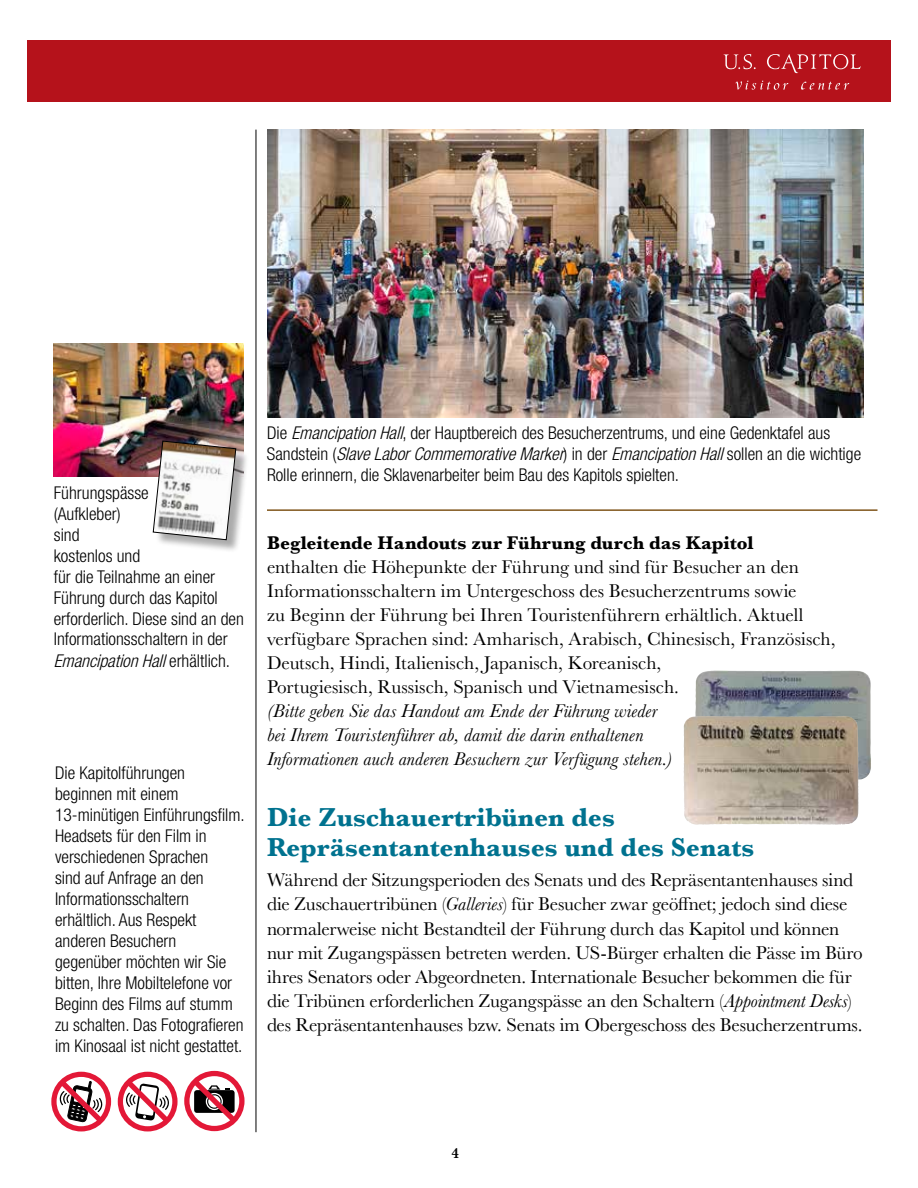
<style>
.page{position:relative;width:918px;height:1188px;background:#fff}
.page>*{position:absolute;margin:0;border:0;box-sizing:border-box;transform-origin:0 0}
.t1{font:700 27px/30px "Baskerville";color:#00728f}
.t2{font:19.2px/24px "Baskerville";letter-spacing:-.005em;color:#000}
.t3{font:italic 19.2px/24px "Baskerville";letter-spacing:.01em;color:#000}
.t4{font:700 19.2px "Baskerville";color:#000}
.t5{font:300 condensed 17.7px/21px "Helvetica Neue LT Std";color:#000}
.t6{font:600 15px "Baskerville";color:#000}
.s1{font-style:italic}
</style>
<div class="page">
<div style="left:27px;top:40px;width:863px;height:62px;background:#b5121b"></div>
<svg style="left:724px;top:54px;width:137px;height:36px"></svg>
<hr style="left:256px;top:130px;width:1px;height:1002px;background:#000">
<hr style="left:267px;top:509px;width:611px;height:2px;background:#80561b">
<img style="left:267px;top:130px;width:597px;height:288px">
<img style="left:54px;top:343px;width:190px;height:134px">
<div style="left:155px;top:443px;width:94px;height:110px;background:#000;opacity:.33"></div>
<svg style="left:153px;top:440px;width:83px;height:100px"></svg>
<img style="left:695px;top:670px;width:176px;height:110px">
<img style="left:683px;top:716px;width:176px;height:109px">
<svg style="left:51px;top:1072px;width:60px;height:59px"></svg>
<svg style="left:118px;top:1072px;width:60px;height:59px"></svg>
<svg style="left:184px;top:1071px;width:61px;height:60px"></svg>
<p class="t5" style="left:54px;top:482px;width:192px">Führungspässe<br>(Aufkleber)<br>sind<br>kostenlos und<br>für die Teilnahme an einer<br>Führung durch das Kapitol erforderlich. Diese sind an den<br>Informationsschaltern in der<br><span class="s1">EmancipationHall</span>e r h ä l t l i c h .</p>
<p class="t5" style="left:55px;top:762px;width:191px">Die Kapitolführungen beginnen mit einem<br>13-minütigen Einführungsfilm.<br>Headsets für den Film in verschiedenen Sprachen<br>sind auf Anfrage an den<br>Informationsschaltern erhältlich. Aus Respekt anderen Besuchern gegenüber möchten wir Sie bitten, Ihre Mobiltelefone vor<br>Beginn des Films auf stumm zu schalten. Das Fotografieren im Kinosaal ist nicht gestattet.</p>
<p class="t5" style="left:267px;top:422px;width:596px">Die <span class="s1">EmancipationHall</span>, der Hauptbereich des Besucherzentrums, und eine Gedenktafel aus<br>S a n d s t e i n ( <span class="s1">SlaveLaborCommemorativeMarker</span>) i n d e r <span class="s1">EmancipationHall</span>s o l l e n a n d i e w i c h t i g e<br>Rolle erinnern, die Sklavenarbeiter beim Bau des Kapitols spielten.</p>
<p class="t4" style="left:267px;top:529px;width:488px">Begleitende Handouts zur Führung durch das Kapitol</p>
<p class="t2" style="left:267px;top:555px;width:570px">enthalten die Höhepunkte der Führung und sind für Besucher an den Informationsschaltern im Untergeschoss des Besucherzentrums sowie<br>zu Beginn der Führung bei Ihren Touristenführern erhältlich. Aktuell verfügbare Sprachen sind: Amharisch, Arabisch, Chinesisch, Französisch, Deutsch, Hindi, Italienisch, Japanisch, Koreanisch,<br>Portugiesisch, Russisch, Spanisch und Vietnamesisch.</p>
<p class="t3" style="left:267px;top:699px;width:407px">(Bitte geben Sie das Handout am Ende der Führung wieder bei Ihrem Touristenführer ab, damit die darin enthaltenen<br>Informationen auch anderen Besuchern zur Verfügung stehen.)</p>
<h1 class="t1" style="left:267px;top:803px;width:489px">Die Zuschauertribünen des<br>Repräsentantenhauses und des Senats</h1>
<p class="t2" style="left:267px;top:869px;width:597px">Während der Sitzungsperioden des Senats und des Repräsentantenhauses sind die Zuschauertribünen (<span class="s1">Galleries</span>) für Besucher zwar geöffnet; jedoch sind diese normalerweise nicht Bestandteil der Führung durch das Kapitol und können nur mit Zugangspässen betreten werden. US-Bürger erhalten die Pässe im Büro ihres Senators oder Abgeordneten. Internationale Besucher bekommen die für die Tribünen erforderlichen Zugangspässe an den Schaltern (<span class="s1">Appointment Desks</span>) des Repräsentantenhauses bzw. Senats im Obergeschoss des Besucherzentrums.</p>
<p class="t6" style="left:452px;top:1142px;width:9px">4</p>
</div>
